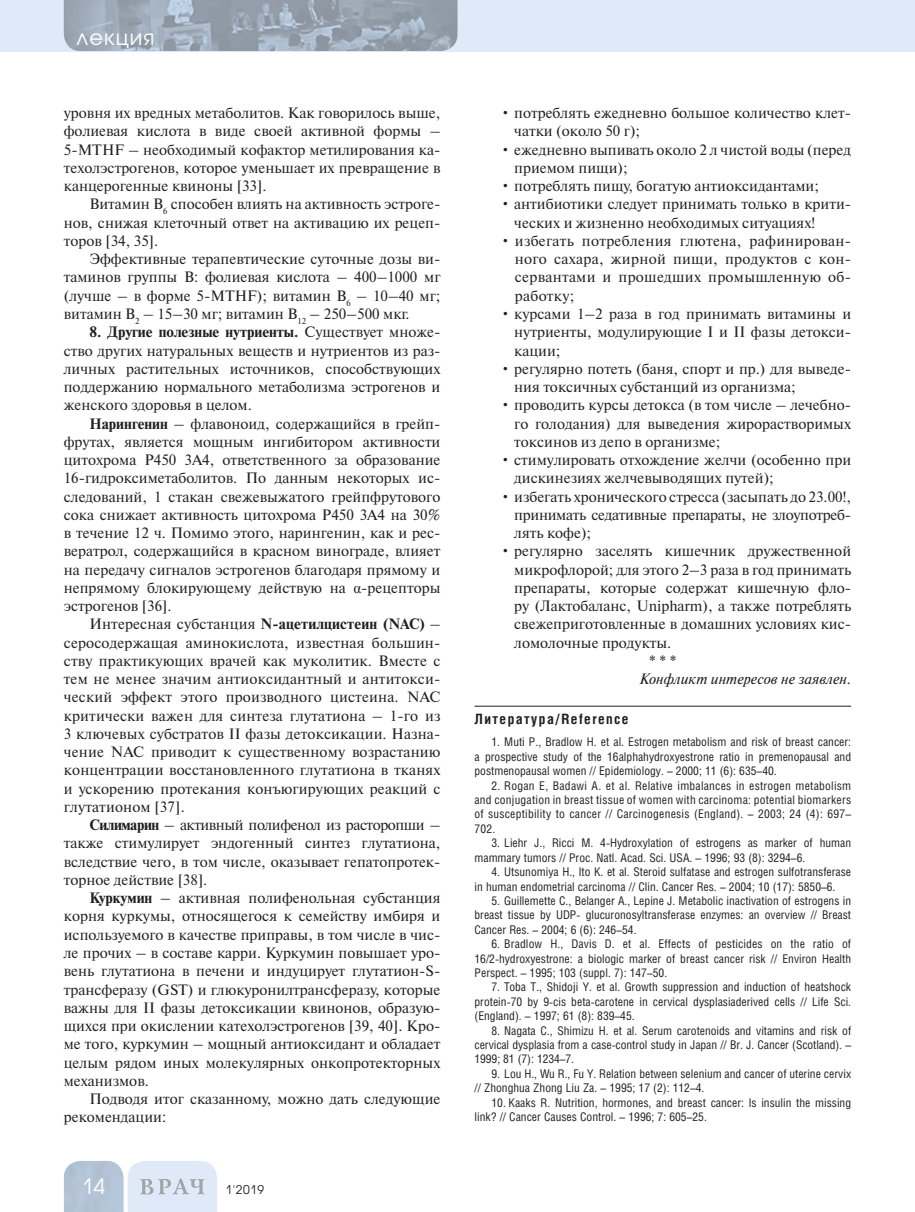
<style>
.page{position:relative;width:915px;height:1212px;background:#fff}
.page>*{position:absolute;margin:0;border:0;box-sizing:border-box;transform-origin:0 0}
.t1{font:21px "Avant Garde Gothic C";letter-spacing:.05em;color:#fff}
.t2{font:15px/18.3px "Newton C";color:#231f20;text-align:justify}
.t3{font:italic 15px "Newton C";color:#231f20}
.t4{font:700 14.25px "Helios Cond";letter-spacing:.1em;color:#231f20}
.t5{font:12px/14.4px "Helios Cond";color:#231f20;text-align:justify}
.t6{font:12px "Avant Garde Gothic C";color:#231f20}
.s1{font-weight:700}
.s2{font-family:"Times New Roman"}
</style>
<div class="page">
<div style="left:0;top:0;width:914px;height:51px;background:#dfe9f7"></div>
<img style="left:64px;top:0;width:393px;height:51px">
<svg style="left:64px;top:1161px;width:153px;height:51px;background:#cdd9e7"></svg>
<hr style="left:474px;top:706px;width:376px;height:1px;background:#231f20">
<h1 class="t1" style="left:77px;top:27px;width:79px">лекция</h1>
<p class="t2" style="left:64px;top:105px;width:378px">уровня их вредных метаболитов. Как говорилось выше, фолиевая кислота в виде своей активной формы – 5-MTHF – необходимый кофактор метилирования ка&shy;техолэстрогенов, которое уменьшает их превращение в канцерогенные квиноны [33].</p>
<p class="t2" style="left:64px;top:197px;width:378px;text-indent:26px">Витамин В<sub>6</sub> способен влиять на активность эстроге&shy;нов, снижая клеточный ответ на активацию их рецеп&shy;торов [34, 35].</p>
<p class="t2" style="left:64px;top:251px;width:378px;text-indent:26px">Эффективные терапевтические суточные дозы ви&shy;таминов группы В: фолиевая кислота – 400–1000 мг (лучше – в форме 5-MTHF); витамин В<sub>6</sub> – 10–40 мг; витамин В<sub>2</sub> – 15–30 мг; витамин В<sub>12</sub> – 250–500 мкг.</p>
<p class="t2" style="left:64px;top:324px;width:378px;text-indent:26px"><span class="s1">8. Другие полезные нутриенты.</span> Существует множе&shy;ство других натуральных веществ и нутриентов из раз&shy;личных растительных источников, способствующих поддержанию нормального метаболизма эстрогенов и женского здоровья в целом.</p>
<p class="t2" style="left:64px;top:416px;width:378px;text-indent:26px"><span class="s1">Нарингенин</span> – флавоноид, содержащийся в грейп&shy;фрутах, является мощным ингибитором активности цитохрома Р450 3А4, ответственного за образование 16-гидроксиметаболитов. По данным некоторых ис&shy;следований, 1 стакан свежевыжатого грейпфрутового сока снижает активность цитохрома Р450 3А4 на 30% в течение 12 ч. Помимо этого, нарингенин, как и рес&shy;вератрол, содержащийся в красном винограде, влияет на передачу сигналов эстрогенов благодаря прямому и непрямому блокирующему действую на <span class="s2">α</span>-рецепторы эстрогенов [36].</p>
<p class="t2" style="left:64px;top:617px;width:378px;text-indent:26px">Интересная субстанция <span class="s1">N-ацетилцистеин (NAC)</span> – серосодержащая аминокислота, известная большин&shy;ству практикующих врачей как муколитик. Вместе с тем не менее значим антиоксидантный и антитокси&shy;ческий эффект этого производного цистеина. NAC критически важен для синтеза глутатиона – 1-го из 3 ключевых субстратов II фазы детоксикации. Назна&shy;чение NAC приводит к существенному возрастанию концентрации восстановленного глутатиона в тканях и ускорению протекания конъюгирующих реакций с глутатионом [37].</p>
<p class="t2" style="left:64px;top:817px;width:378px;text-indent:26px"><span class="s1">Силимарин</span> – активный полифенол из расторопши – также стимулирует эндогенный синтез глутатиона, вследствие чего, в том числе, оказывает гепатопротек&shy;торное действие [38].</p>
<p class="t2" style="left:64px;top:890px;width:378px;text-indent:26px"><span class="s1">Куркумин</span> – активная полифенольная субстанция корня куркумы, относящегося к семейству имбиря и используемого в качестве приправы, в том числе в чис&shy;ле прочих – в составе карри. Куркумин повышает уро&shy;вень глутатиона в печени и индуцирует глутатион-S&shy;трансферазу (GST) и глюкуронилтрансферазу, которые важны для II фазы детоксикации квинонов, образую&shy;щихся при окислении катехолэстрогенов [39, 40]. Кро&shy;ме того, куркумин – мощный антиоксидант и обладает целым рядом иных молекулярных онкопротекторных механизмов.</p>
<p class="t2" style="left:64px;top:1091px;width:378px;text-indent:26px">Подводя итог сказанному, можно дать следующие рекомендации:</p>
<h1 class="t1" style="left:82px;top:1177px;width:25px">14</h1>
<p class="t6" style="left:225px;top:1184px;width:40px">1'2019</p>
<p class="t2" style="left:514px;top:105px;width:338px;text-indent:-14px">• потреблять ежедневно большое количество клет&shy;чатки (около 50 г);</p>
<p class="t2" style="left:514px;top:142px;width:338px;text-indent:-14px">• ежедневно выпивать около 2 л чистой воды (перед приемом пищи);</p>
<p class="t2" style="left:500px;top:178px;width:320px">• потреблять пищу, богатую антиоксидантами;</p>
<p class="t2" style="left:514px;top:197px;width:338px;text-indent:-14px">• антибиотики следует принимать только в крити&shy;ческих и жизненно необходимых ситуациях!</p>
<p class="t2" style="left:514px;top:233px;width:337px;text-indent:-15px">• избегать потребления глютена, рафинирован&shy;ного сахара, жирной пищи, продуктов с кон&shy;сервантами и прошедших промышленную об&shy;работку;</p>
<p class="t2" style="left:514px;top:306px;width:338px;text-indent:-14px">• курсами 1–2 раза в год принимать витамины и нутриенты, модулирующие I и II фазы детокси&shy;кации;</p>
<p class="t2" style="left:514px;top:361px;width:338px;text-indent:-14px">• регулярно потеть (баня, спорт и пр.) для выведе&shy;ния токсичных субстанций из организма;</p>
<p class="t2" style="left:514px;top:397px;width:338px;text-indent:-14px">• проводить курсы детокса (в том числе – лечебно&shy;го голодания) для выведения жирорастворимых токсинов из депо в организме;</p>
<p class="t2" style="left:514px;top:452px;width:338px;text-indent:-14px">• стимулировать отхождение желчи (особенно при дискинезиях желчевыводящих путей);</p>
<p class="t2" style="left:514px;top:489px;width:338px;text-indent:-14px">• избегать хронического стресса (засыпать до 23.00!, принимать седативные препараты, не злоупотреб&shy;лять кофе);</p>
<p class="t2" style="left:500px;top:544px;width:352px">• регулярно заселять кишечник дружественной</p>
<p class="t2" style="left:514px;top:562px;width:338px">микрофлорой; для этого 2–3 раза в год принимать</p>
<p class="t2" style="left:514px;top:580px;width:338px">препараты, которые содержат кишечную фло-</p>
<p class="t2" style="left:514px;top:598px;width:338px">ру (Лактобаланс, Unipharm), а также потреблять</p>
<p class="t2" style="left:514px;top:617px;width:338px">свежеприготовленные в домашних условиях кис-</p>
<p class="t2" style="left:514px;top:635px;width:158px">ломолочные продукты.</p>
<p class="t2" style="left:649px;top:653px;width:29px">* * *</p>
<p class="t3" style="left:639px;top:673px;width:213px">Конфликт интересов не заявлен.</p>
<p class="t4" style="left:474px;top:713px;width:155px">Литература/Reference</p>
<p class="t5" style="left:474px;top:736px;width:378px;text-indent:17px">1. Muti P., Bradlow H. et al. Estrogen metabolism and risk of breast cancer: a prospective study of the 16alphahydroxyestrone ratio in premenopausal and postmenopausal women // Epidemiology. – 2000; 11 (6): 635–40.</p>
<p class="t5" style="left:474px;top:779px;width:378px;text-indent:17px">2. Rogan E, Badawi A. et al. Relative imbalances in estrogen metabolism and conjugation in breast tissue of women with carcinoma: potential biomarkers of susceptibility to cancer // Carcinogenesis (England). – 2003; 24 (4): 697– 702.</p>
<p class="t5" style="left:474px;top:837px;width:378px;text-indent:17px">3. Liehr J., Ricci M. 4-Hydroxylation of estrogens as marker of human mammary tumors // Proc. Natl. Acad. Sci. USA. – 1996; 93 (8): 3294–6.</p>
<p class="t5" style="left:474px;top:866px;width:378px;text-indent:17px">4. Utsunomiya H., Ito K. et al. Steroid sulfatase and estrogen sulfotransferase in human endometrial carcinoma // Clin. Cancer Res. – 2004; 10 (17): 5850–6.</p>
<p class="t5" style="left:474px;top:895px;width:378px;text-indent:17px">5. Guillemette C., Belanger A., Lepine J. Metabolic inactivation of estrogens in breast tissue by UDP- glucuronosyltransferase enzymes: an overview // Breast Cancer Res. – 2004; 6 (6): 246–54.</p>
<p class="t5" style="left:474px;top:938px;width:378px;text-indent:17px">6. Bradlow H., Davis D. et al. Effects of pesticides on the ratio of 16/2-hydroxyestrone: a biologic marker of breast cancer risk // Environ Health Perspect. – 1995; 103 (suppl. 7): 147–50.</p>
<p class="t5" style="left:474px;top:981px;width:378px;text-indent:17px">7. Toba T., Shidoji Y. et al. Growth suppression and induction of heatshock protein-70 by 9-cis beta-carotene in cervical dysplasiaderived cells // Life Sci. (England). – 1997; 61 (8): 839–45.</p>
<p class="t5" style="left:474px;top:1024px;width:378px;text-indent:17px">8. Nagata C., Shimizu H. et al. Serum carotenoids and vitamins and risk of cervical dysplasia from a case-control study in Japan // Br. J. Cancer (Scotland). – 1999; 81 (7): 1234–7.</p>
<p class="t5" style="left:474px;top:1067px;width:378px;text-indent:17px">9. Lou H., Wu R., Fu Y. Relation between selenium and cancer of uterine cervix // Zhonghua Zhong Liu Za. – 1995; 17 (2): 112–4.</p>
<p class="t5" style="left:474px;top:1096px;width:378px;text-indent:17px">10. Kaaks R. Nutrition, hormones, and breast cancer: Is insulin the missing link? // Cancer Causes Control. – 1996; 7: 605–25.</p>
</div>
